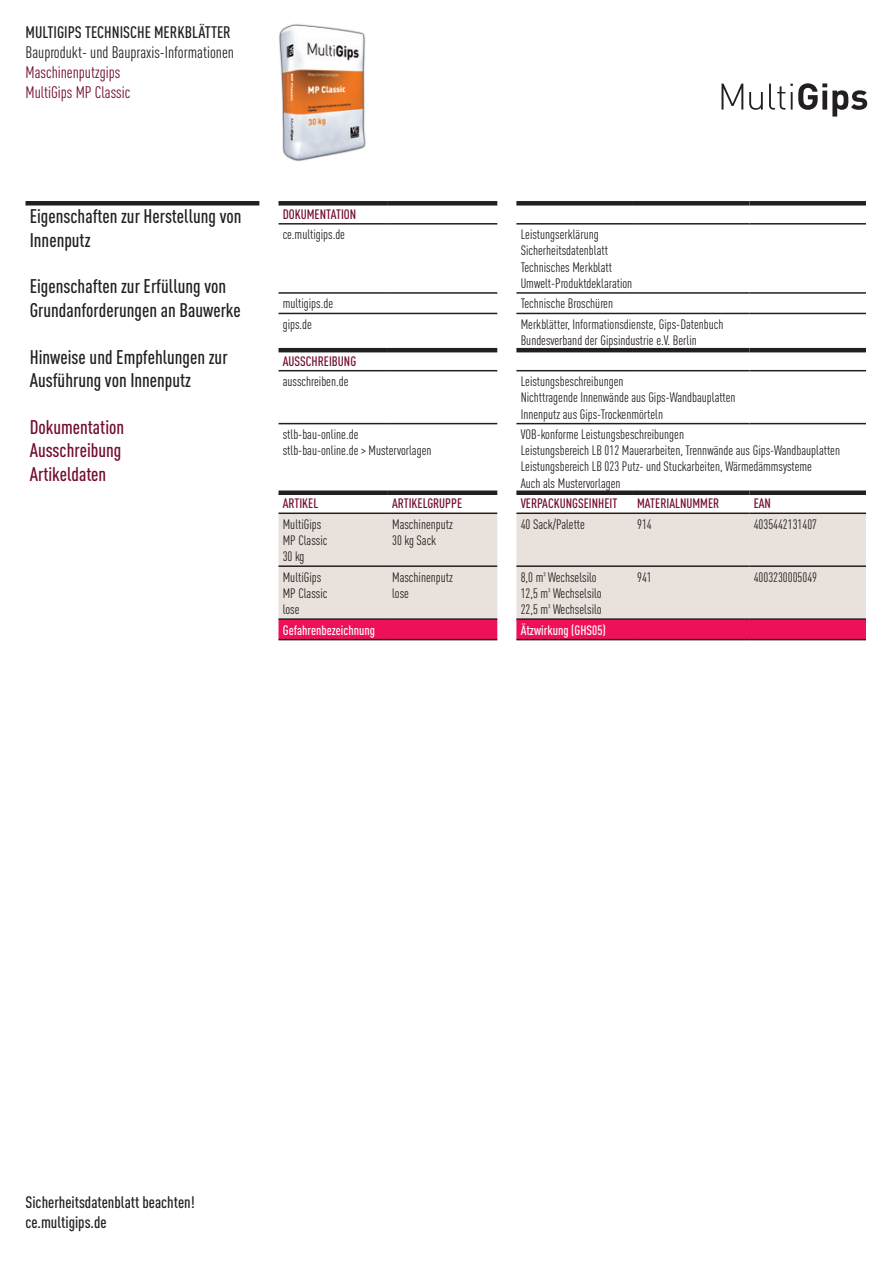
<style>
.page{position:relative;width:893px;height:1263px;background:#fff}
.page>*{position:absolute;margin:0;border:0;box-sizing:border-box;transform-origin:0 0}
.t1{font:500 condensed 19.5px/23.4px "DIN Pro";color:#231f20}
.t2{font:500 condensed 19.5px/23.4px "DIN Pro";color:#720c2e}
.t3{font:500 condensed 16.5px/19.8px "DIN Pro";color:#231f20}
.t4{font:condensed 16.5px "DIN Pro";color:#231f20}
.t5{font:condensed 16.5px/19.8px "DIN Pro";color:#720c2e}
.t6{font:condensed 13.5px/16.2px "DIN Pro";color:#231f20}
.t7{font:500 condensed 13.5px "DIN Pro";color:#720c2e}
.t8{font:500 condensed 13.5px "DIN Pro";color:#fff}
</style>
<div class="page">
<svg style="left:721px;top:84px;width:22px;height:26px"></svg>
<svg style="left:749px;top:92px;width:14px;height:18px"></svg>
<svg style="left:769px;top:83px;width:98px;height:34px"></svg>
<img style="left:279px;top:24px;width:87px;height:138px">
<hr style="left:26px;top:201px;width:233px;height:4px;background:#231f20">
<div style="left:279px;top:513px;width:587px;height:106px;background:#e9e1dc"></div>
<svg style="left:279px;top:619px;width:587px;height:21px;background:#ed185e"></svg>
<div style="left:279px;top:201px;width:109px;height:5px;background:#231f20"></div>
<div style="left:388px;top:201px;width:109px;height:5px;background:#231f20"></div>
<div style="left:516px;top:201px;width:117px;height:5px;background:#231f20"></div>
<div style="left:633px;top:201px;width:116px;height:5px;background:#231f20"></div>
<div style="left:749px;top:201px;width:117px;height:5px;background:#231f20"></div>
<hr style="left:279px;top:223px;width:109px;height:2px;background:#231f20">
<hr style="left:388px;top:223px;width:109px;height:2px;background:#231f20">
<hr style="left:279px;top:292px;width:109px;height:2px;background:#231f20">
<hr style="left:388px;top:292px;width:109px;height:2px;background:#231f20">
<hr style="left:279px;top:313px;width:109px;height:1px;background:#231f20">
<hr style="left:388px;top:313px;width:109px;height:1px;background:#231f20">
<hr style="left:279px;top:370px;width:109px;height:1px;background:#231f20">
<hr style="left:388px;top:370px;width:109px;height:1px;background:#231f20">
<hr style="left:279px;top:423px;width:109px;height:1px;background:#231f20">
<hr style="left:388px;top:423px;width:109px;height:1px;background:#231f20">
<hr style="left:279px;top:512px;width:109px;height:2px;background:#231f20">
<hr style="left:388px;top:512px;width:109px;height:2px;background:#231f20">
<hr style="left:279px;top:565px;width:109px;height:2px;background:#231f20">
<hr style="left:388px;top:565px;width:109px;height:2px;background:#231f20">
<hr style="left:279px;top:618px;width:109px;height:2px;background:#231f20">
<hr style="left:388px;top:618px;width:109px;height:2px;background:#231f20">
<hr style="left:279px;top:639px;width:109px;height:1px;background:#231f20">
<hr style="left:388px;top:639px;width:109px;height:1px;background:#231f20">
<hr style="left:516px;top:223px;width:117px;height:2px;background:#231f20">
<hr style="left:633px;top:223px;width:116px;height:2px;background:#231f20">
<hr style="left:749px;top:223px;width:117px;height:2px;background:#231f20">
<hr style="left:516px;top:292px;width:117px;height:2px;background:#231f20">
<hr style="left:633px;top:292px;width:116px;height:2px;background:#231f20">
<hr style="left:749px;top:292px;width:117px;height:2px;background:#231f20">
<hr style="left:516px;top:313px;width:117px;height:1px;background:#231f20">
<hr style="left:633px;top:313px;width:116px;height:1px;background:#231f20">
<hr style="left:749px;top:313px;width:117px;height:1px;background:#231f20">
<hr style="left:516px;top:370px;width:117px;height:1px;background:#231f20">
<hr style="left:633px;top:370px;width:116px;height:1px;background:#231f20">
<hr style="left:749px;top:370px;width:117px;height:1px;background:#231f20">
<hr style="left:516px;top:423px;width:117px;height:1px;background:#231f20">
<hr style="left:633px;top:423px;width:116px;height:1px;background:#231f20">
<hr style="left:749px;top:423px;width:117px;height:1px;background:#231f20">
<hr style="left:516px;top:512px;width:117px;height:2px;background:#231f20">
<hr style="left:633px;top:512px;width:116px;height:2px;background:#231f20">
<hr style="left:749px;top:512px;width:117px;height:2px;background:#231f20">
<hr style="left:516px;top:565px;width:117px;height:2px;background:#231f20">
<hr style="left:633px;top:565px;width:116px;height:2px;background:#231f20">
<hr style="left:749px;top:565px;width:117px;height:2px;background:#231f20">
<hr style="left:516px;top:618px;width:117px;height:2px;background:#231f20">
<hr style="left:633px;top:618px;width:116px;height:2px;background:#231f20">
<hr style="left:749px;top:618px;width:117px;height:2px;background:#231f20">
<hr style="left:516px;top:639px;width:117px;height:1px;background:#231f20">
<hr style="left:633px;top:639px;width:116px;height:1px;background:#231f20">
<hr style="left:749px;top:639px;width:117px;height:1px;background:#231f20">
<div style="left:279px;top:490px;width:109px;height:5px;background:#231f20"></div>
<div style="left:388px;top:490px;width:109px;height:5px;background:#231f20"></div>
<div style="left:516px;top:490px;width:117px;height:5px;background:#231f20"></div>
<div style="left:633px;top:490px;width:116px;height:5px;background:#231f20"></div>
<div style="left:749px;top:490px;width:117px;height:5px;background:#231f20"></div>
<hr style="left:279px;top:348px;width:109px;height:4px;background:#231f20">
<hr style="left:388px;top:348px;width:109px;height:4px;background:#231f20">
<hr style="left:516px;top:348px;width:117px;height:4px;background:#231f20">
<hr style="left:633px;top:348px;width:116px;height:4px;background:#231f20">
<hr style="left:749px;top:348px;width:117px;height:4px;background:#231f20">
<p class="t3" style="left:26px;top:21px;width:207px">MULTIGIPS TECHNISCHE MERKBLÄTTER</p>
<p class="t4" style="left:26px;top:41px;width:210px">Bauprodukt- und Baupraxis-Informationen</p>
<p class="t5" style="left:26px;top:61px;width:106px">Maschinenputzgips<br>MultiGips MP Classic</p>
<h1 class="t1" style="left:30px;top:203px;width:213px">Eigenschaften zur Herstellung von<br>Innenputz</h1>
<h1 class="t1" style="left:30px;top:273px;width:213px">Eigenschaften zur Erfüllung von<br>Grundanforderungen an Bauwerke</h1>
<h1 class="t1" style="left:30px;top:344px;width:199px">Hinweise und Empfehlungen zur<br>Ausführung von Innenputz</h1>
<h1 class="t2" style="left:30px;top:414px;width:96px">Dokumentation<br>Ausschreibung<br>Artikeldaten</h1>
<p class="t7" style="left:283px;top:204px;width:75px">DOKUMENTATION</p>
<p class="t6" style="left:283px;top:226px;width:64px">ce.multigips.de</p>
<p class="t6" style="left:521px;top:226px;width:113px">Leistungserklärung<br>Sicherheitsdatenblatt<br>Technisches Merkblatt<br>Umwelt-Produktdeklaration</p>
<p class="t6" style="left:283px;top:295px;width:52px">multigips.de</p>
<p class="t6" style="left:521px;top:295px;width:94px">Technische Broschüren</p>
<p class="t6" style="left:283px;top:315px;width:31px">gips.de</p>
<p class="t6" style="left:521px;top:315px;width:204px">Merkblätter, Informationsdienste, Gips-Datenbuch<br>Bundesverband der Gipsindustrie e.V. Berlin</p>
<p class="t7" style="left:283px;top:351px;width:75px">AUSSCHREIBUNG</p>
<p class="t6" style="left:283px;top:372px;width:67px">ausschreiben.de</p>
<p class="t6" style="left:521px;top:372px;width:216px">Leistungsbeschreibungen<br>Nichttragende Innenwände aus Gips-Wandbauplatten<br>Innenputz aus Gips-Trockenmörteln</p>
<p class="t6" style="left:283px;top:425px;width:150px">stlb-bau-online.de stlb-bau-online.de &gt; Mustervorlagen</p>
<p class="t6" style="left:521px;top:425px;width:321px">VOB-konforme Leistungsbeschreibungen<br>Leistungsbereich LB 012 Mauerarbeiten, Trennwände aus Gips-Wandbauplatten Leistungsbereich LB 023 Putz- und Stuckarbeiten, Wärmedämmsysteme<br>Auch als Mustervorlagen</p>
<p class="t7" style="left:283px;top:494px;width:37px">ARTIKEL</p>
<p class="t7" style="left:392px;top:494px;width:72px">ARTIKELGRUPPE</p>
<p class="t7" style="left:521px;top:494px;width:98px">VERPACKUNGSEINHEIT</p>
<p class="t7" style="left:637px;top:494px;width:84px">MATERIALNUMMER</p>
<p class="t7" style="left:754px;top:494px;width:19px">EAN</p>
<p class="t6" style="left:283px;top:515px;width:46px">MultiGips<br>MP Classic<br>30 kg</p>
<p class="t6" style="left:392px;top:515px;width:62px">Maschinenputz<br>30 kg Sack</p>
<p class="t6" style="left:521px;top:515px;width:66px">40 Sack/Palette</p>
<p class="t6" style="left:637px;top:515px;width:16px">914</p>
<p class="t6" style="left:754px;top:515px;width:65px">4035442131407</p>
<p class="t6" style="left:283px;top:568px;width:46px">MultiGips<br>MP Classic lose</p>
<p class="t6" style="left:392px;top:568px;width:62px">Maschinenputz lose</p>
<p class="t6" style="left:521px;top:568px;width:82px">8,0 m³ Wechselsilo<br>12,5 m³ Wechselsilo<br>22,5 m³ Wechselsilo</p>
<p class="t6" style="left:637px;top:568px;width:16px">941</p>
<p class="t6" style="left:754px;top:568px;width:65px">4003230005049</p>
<p class="t8" style="left:283px;top:620px;width:94px">Gefahrenbezeichnung</p>
<p class="t8" style="left:521px;top:620px;width:87px">Ätzwirkung (GHS05)</p>
<p class="t3" style="left:26px;top:1191px;width:171px">Sicherheitsdatenblatt beachten! ce.multigips.de</p>
</div>
